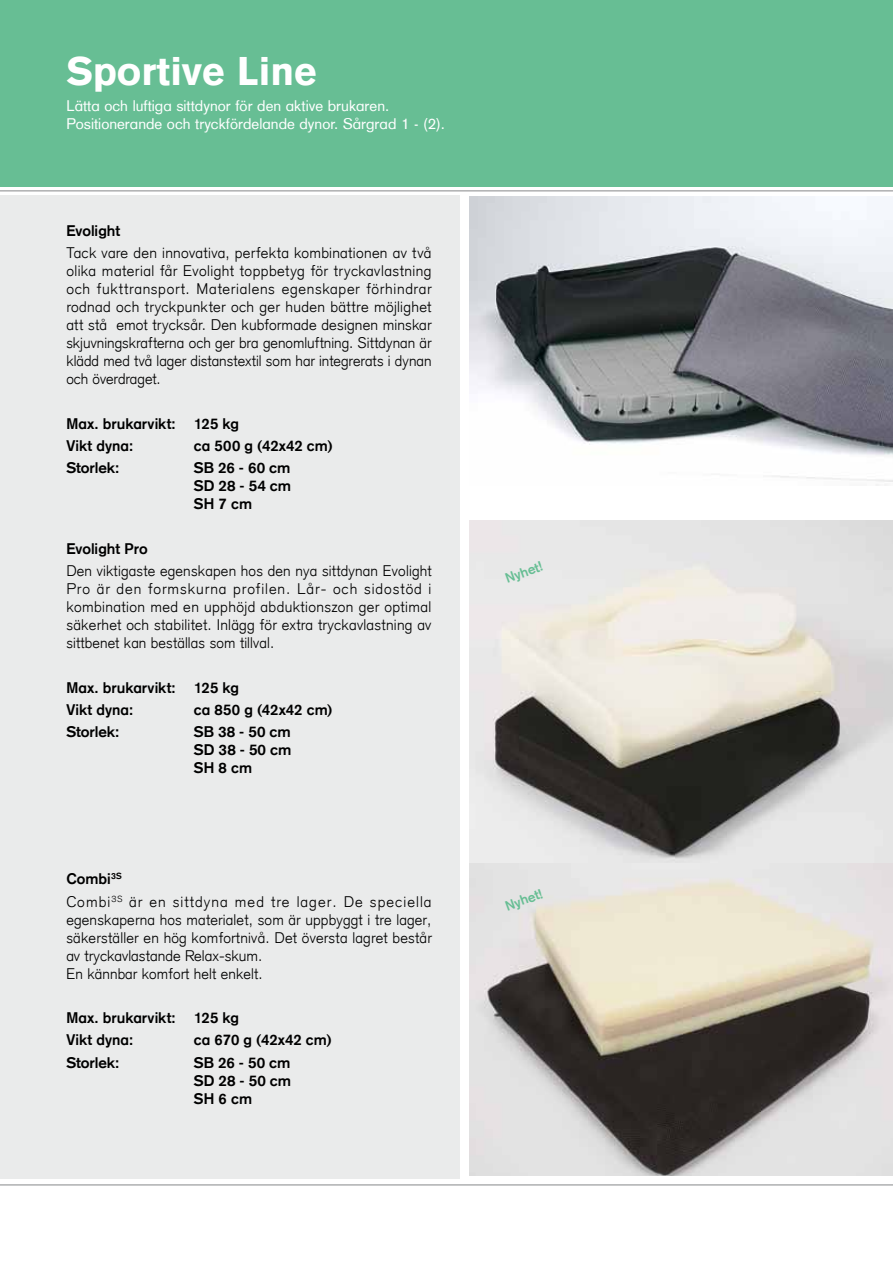
<style>
.page{position:relative;width:893px;height:1263px;background:#fff}
.page>*{position:absolute;margin:0;border:0;box-sizing:border-box;transform-origin:0 0}
.t1{font:900 39px "Otto Bock CT";color:#fff}
.t2{font:300 15px/18px "Otto Bock CT";letter-spacing:.015em;color:#000;text-align:justify}
.t3{font:700 15px/18px "Otto Bock CT";color:#000}
.t4{font:15px/18px "Otto Bock CT";color:#fff}
.t5{font:300 15px/22.2px "Otto Bock CT";letter-spacing:.07em;color:#000}
.t6{font:700 13.5px "Otto Bock CT";color:#67be94}
.s1{font-weight:700}
</style>
<div class="page">
<hr style="left:0;top:1184px;width:893px;height:1px;background:#868889">
<div style="left:0;top:0;width:893px;height:187px;background:#67be94"></div>
<hr style="left:0;top:190px;width:893px;height:1px;background:#868889">
<div style="left:0;top:196px;width:459px;height:983px;background:#eaebeb"></div>
<img style="left:469px;top:520px;width:424px;height:655px">
<img style="left:469px;top:196px;width:424px;height:289px">
<h1 class="t1" style="left:66px;top:48px;width:253px">Sportive Line</h1>
<p class="t4" style="left:66px;top:97px;width:380px">Lätta och luftiga sittdynor för den aktive brukaren.<br>Positionerande och tryckfördelande dynor. Sårgrad 1 - (2).</p>
<p class="t3" style="left:66px;top:222px;width:55px">Evolight</p>
<p class="t2" style="left:66px;top:244px;width:367px">Tack vare den innovativa, perfekta kombinationen av två olika material får Evolight toppbetyg för tryckavlastning och fukttransport. Materialens egenskaper förhindrar rodnad och tryckpunkter och ger huden bättre möjlighet att stå emot trycksår. Den kubformade designen minskar skjuvningskrafterna och ger bra genomluftning. Sittdynan är klädd med två lager distanstextil som har integrerats i dynan och överdraget.</p>
<p class="t3" style="left:66px;top:412px;width:174px;line-height:22.2px">Max. brukarvikt: 125 kg<br>Vikt dyna:</p>
<p class="t3" style="left:194px;top:437px;width:140px">ca 500 g (42x42 cm)</p>
<p class="t3" style="left:66px;top:459px;width:55px">Storlek:</p>
<p class="t3" style="left:194px;top:459px;width:99px;text-align:justify">SB 26 - 60 cm SD 28 - 54 cm SH 7 cm</p>
<p class="t3" style="left:66px;top:539px;width:83px">Evolight Pro</p>
<p class="t2" style="left:66px;top:562px;width:367px">Den viktigaste egenskapen hos den nya sittdynan Evolight Pro är den formskurna profilen. Lår- och sidostöd i kombination med en upphöjd abduktionszon ger optimal säkerhet och stabilitet. Inlägg för extra tryckavlastning av sittbenet kan beställas som tillval.</p>
<p class="t3" style="left:66px;top:676px;width:174px;line-height:22.2px">Max. brukarvikt: 125 kg<br>Vikt dyna:</p>
<p class="t3" style="left:194px;top:700px;width:140px">ca 850 g (42x42 cm)</p>
<p class="t3" style="left:66px;top:723px;width:55px">Storlek:</p>
<p class="t3" style="left:194px;top:723px;width:99px;text-align:justify">SB 38 - 50 cm SD 38 - 50 cm SH 8 cm</p>
<p class="t5" style="left:66px;top:868px;width:367px"><span class="s1">Combi</span><sup>3S<br></sup>Combi<sup>3S</sup> är en sittdyna med tre lager. De speciella</p>
<p class="t2" style="left:66px;top:910px;width:367px;text-align:left">egenskaperna hos materialet, som är uppbyggt i tre lager, säkerställer en hög komfortnivå. Det översta lagret består av tryckavlastande Relax-skum.<br>En kännbar komfort helt enkelt.</p>
<p class="t3" style="left:66px;top:1007px;width:174px;line-height:22.2px">Max. brukarvikt: 125 kg<br>Vikt dyna:</p>
<p class="t3" style="left:194px;top:1031px;width:139px">ca 670 g (42x42 cm)</p>
<p class="t3" style="left:66px;top:1053px;width:55px">Storlek:</p>
<p class="t3" style="left:194px;top:1053px;width:99px;text-align:justify">SB 26 - 50 cm SD 28 - 50 cm SH 6 cm</p>
<p class="t6" style="left:503px;top:571px;width:40px;rotate:-20deg">Nyhet!</p>
<p class="t6" style="left:503px;top:899px;width:40px;rotate:-20deg">Nyhet!</p>
</div>
